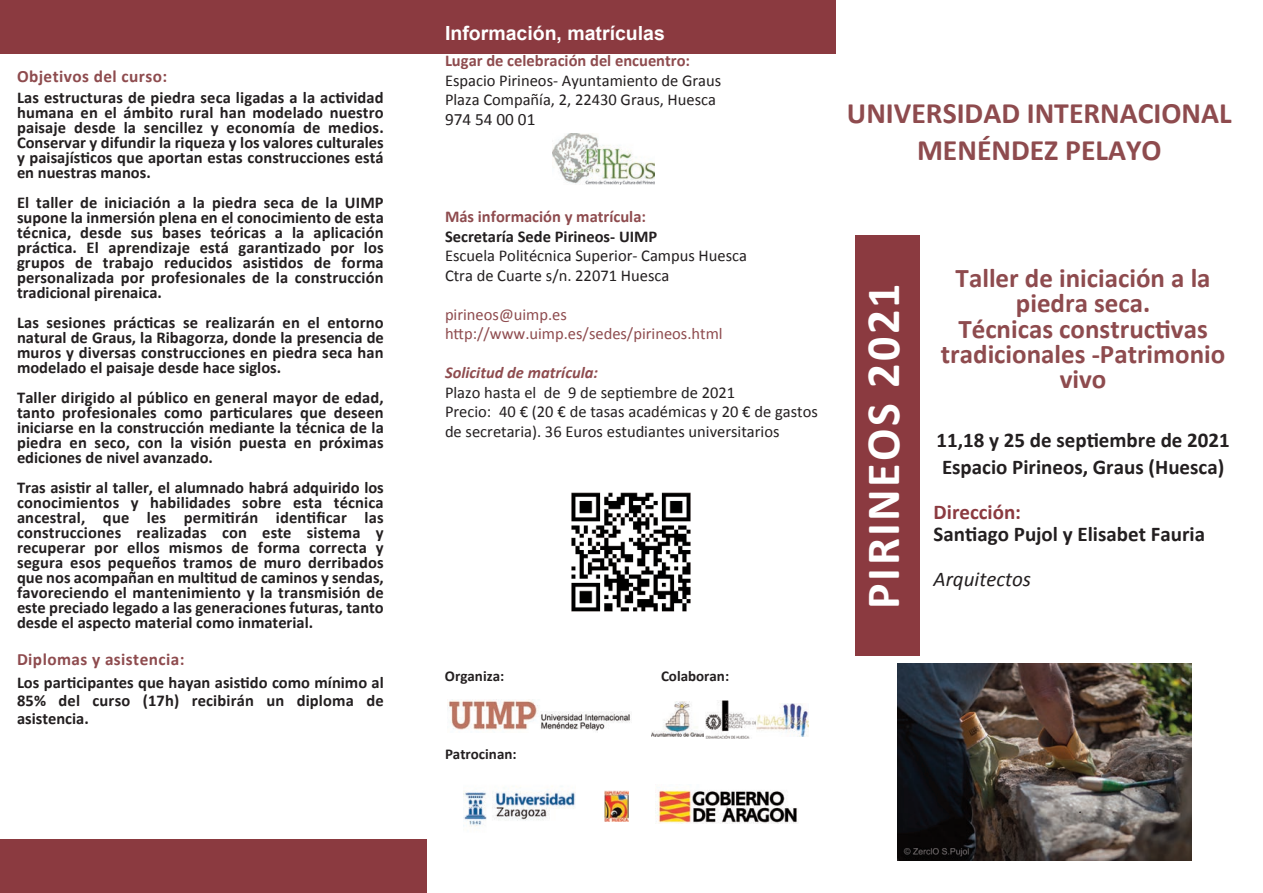
<style>
.page{position:relative;width:1263px;height:893px;background:#fff}
.page>*{position:absolute;margin:0;border:0;box-sizing:border-box;transform-origin:0 0}
.t1{font:700 48px "Calibri";letter-spacing:.05em;color:#fff}
.t2{font:700 29.7px/37.5px "Calibri";color:#8e4b4e;text-align:center}
.t3{font:700 27px/25.5px "Calibri";color:#8e4b4e;text-align:center}
.t4{font:700 21px/27px "Calibri";color:#231f20}
.t5{font:italic 21px "Calibri";color:#231f20}
.t6{font:700 21px "Calibri";color:#8b3a40}
.t7{font:700 19.5px "Arial";color:#fff}
.t8{font:700 17.25px "Calibri";letter-spacing:.025em;color:#8e4b4e}
.t9{font:17.25px "Calibri";color:#231f20}
.t10{font:700 16.5px/15px "Calibri";color:#231f20;text-align:justify}
.t11{font:16.5px/19.5px "Calibri";color:#231f20}
.t12{font:700 16.5px "Calibri";color:#8e4b4e}
.t13{font:16.5px/19.5px "Calibri";color:#8e4b4e}
.t14{font:italic 700 16.5px "Calibri";color:#8e4b4e}
.t15{font:700 15px "Calibri";color:#231f20}
.t16{font:italic 15px "Arial";color:#231f20}
</style>
<div class="page">
<div style="left:855px;top:236px;width:64px;height:420px;background:#8b3a40"></div>
<div style="left:0;top:0;width:836px;height:54px;background:#8b3a40"></div>
<img style="left:605px;top:790px;width:24px;height:31px">
<img style="left:656px;top:790px;width:142px;height:34px">
<img style="left:898px;top:663px;width:294px;height:197px">
<img style="left:463px;top:786px;width:112px;height:41px">
<div style="left:0;top:839px;width:427px;height:53px;background:#8b3a40"></div>
<img style="left:571px;top:492px;width:120px;height:120px">
<img style="left:448px;top:700px;width:183px;height:31px">
<img style="left:652px;top:701px;width:52px;height:36px">
<img style="left:552px;top:134px;width:102px;height:51px">
<img style="left:706px;top:701px;width:51px;height:38px">
<img style="left:757px;top:703px;width:52px;height:33px">
<p class="t7" style="left:445px;top:22px;width:221px">Información, matrículas</p>
<p class="t12" style="left:445px;top:54px;width:247px">Lugar de celebración del encuentro:</p>
<p class="t11" style="left:445px;top:72px;width:278px">Espacio Pirineos- Ayuntamiento de Graus<br>Plaza Compañía, 2, 22430 Graus, Huesca</p>
<p class="t9" style="left:445px;top:112px;width:92px">974 54 00 01</p>
<p class="t8" style="left:17px;top:69px;width:152px">Objetivos del curso:</p>
<p class="t10" style="left:17px;top:91px;width:368px">Las estructuras de piedra seca ligadas a la actividad humana en el ámbito rural han modelado nuestro paisaje desde la sencillez y economía de medios.<br>Conservar y difundir la riqueza y los valores culturales y paisajísticos que aportan estas construcciones está en nuestras manos.</p>
<p class="t10" style="left:17px;top:196px;width:368px">El taller de iniciación a la piedra seca de la UIMP supone la inmersión plena en el conocimiento de esta técnica, desde sus bases teóricas a la aplicación práctica. El aprendizaje está garantizado por los grupos de trabajo reducidos asistidos de forma personalizada por profesionales de la construcción tradicional pirenaica.</p>
<p class="t10" style="left:17px;top:316px;width:368px">Las sesiones prácticas se realizarán en el entorno natural de Graus, la Ribagorza, donde la presencia de muros y diversas construcciones en piedra seca han modelado el paisaje desde hace siglos.</p>
<p class="t10" style="left:17px;top:391px;width:368px">Taller dirigido al público en general mayor de edad, tanto profesionales como particulares que deseen iniciarse en la construcción mediante la técnica de la piedra en seco, con la visión puesta en próximas ediciones de nivel avanzado.</p>
<p class="t10" style="left:17px;top:481px;width:368px">Tras asistir al taller, el alumnado habrá adquirido los conocimientos y habilidades sobre esta técnica ancestral, que les permitirán identificar las construcciones realizadas con este sistema y recuperar por ellos mismos de forma correcta y segura esos pequeños tramos de muro derribados que nos acompañan en multitud de caminos y sendas, favoreciendo el mantenimiento y la transmisión de este preciado legado a las generaciones futuras, tanto desde el aspecto material como inmaterial.</p>
<p class="t8" style="left:17px;top:652px;width:169px">Diplomas y asistencia:</p>
<p class="t10" style="left:17px;top:675px;width:368px;line-height:18px">Los participantes que hayan asistido como mínimo al 85% del curso (17h) recibirán un diploma de asistencia.</p>
<p class="t15" style="left:445px;top:670px;width:61px">Organiza:</p>
<p class="t15" style="left:661px;top:670px;width:70px">Colaboran:</p>
<p class="t12" style="left:445px;top:210px;width:203px">Más información y matrícula:</p>
<p class="t10" style="left:445px;top:230px;width:214px">Secretaría Sede Pirineos- UIMP</p>
<p class="t11" style="left:445px;top:248px;width:304px">Escuela Politécnica Superior- Campus Huesca<br>Ctra de Cuarte s/n. 22071 Huesca</p>
<p class="t13" style="left:445px;top:306px;width:279px">pirineos@uimp.es http://www.uimp.es/sedes/pirineos.html</p>
<p class="t14" style="left:445px;top:366px;width:155px">Solicitud de matrícula:</p>
<p class="t11" style="left:445px;top:384px;width:374px">Plazo hasta el de 9 de septiembre de 2021<br>Precio: 40 € (20 € de tasas académicas y 20 € de gastos de secretaria). 36 Euros estudiantes universitarios</p>
<p class="t15" style="left:445px;top:747px;width:73px">Patrocinan:</p>
<h2 class="t2" style="left:847px;top:96px;width:386px">UNIVERSIDAD INTERNACIONAL<br>MENÉNDEZ PELAYO</h2>
<h1 class="t1" style="left:863px;top:609px;width:327px;rotate:-90deg">PIRINEOS 2021</h1>
<h3 class="t3" style="left:941px;top:267px;width:286px">Taller de iniciación a la piedra seca.<br>Técnicas constructivas tradicionales -Patrimonio vivo</h3>
<p class="t4" style="left:936px;top:428px;width:295px">11,18 y 25 de septiembre de 2021<br>Espacio Pirineos, Graus (Huesca)</p>
<p class="t6" style="left:933px;top:503px;width:89px">Dirección:</p>
<p class="t4" style="left:933px;top:522px;width:273px">Santiago Pujol y Elisabet Fauria</p>
<p class="t5" style="left:933px;top:570px;width:99px">Arquitectos</p>
<p class="t16" style="left:1078px;top:799px;width:6px">.</p>
</div>
